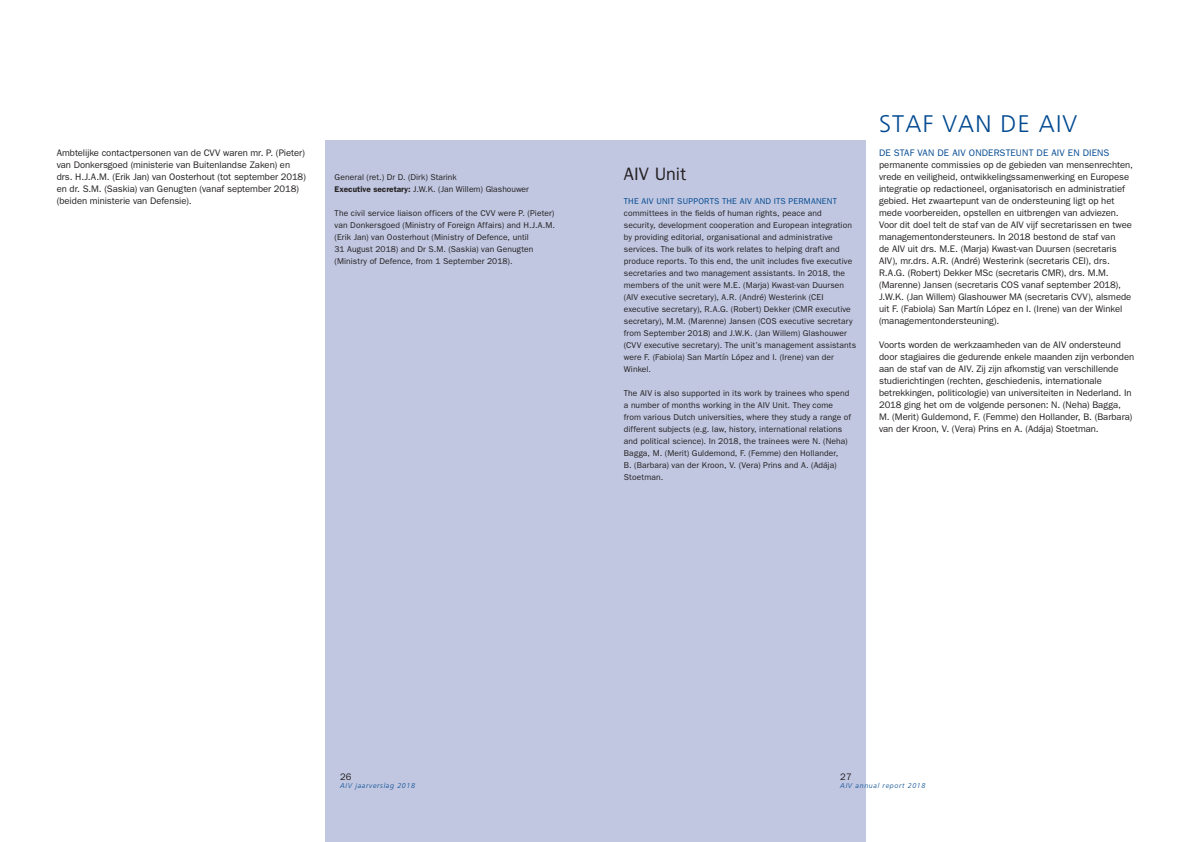
<style>
.page{position:relative;width:1191px;height:842px;background:#fff}
.page>*{position:absolute;margin:0;border:0;box-sizing:border-box;transform-origin:0 0}
.t1{font:300 24px "Frutiger";letter-spacing:.05em;color:#014990}
.t2{font:18px "Franklin Gothic LT";letter-spacing:.005em;color:#231f20}
.t3{font:9.5px/12px "Franklin Gothic LT";letter-spacing:-.005em;color:#231f20}
.t4{font:9.5px "Franklin Gothic LT";letter-spacing:.02em;color:#014990}
.t5{font:8.5px/12px "Franklin Gothic LT";letter-spacing:.01em;color:#231f20}
.t6{font:8.5px "Franklin Gothic LT";letter-spacing:.025em;color:#014990}
.t7{font:italic 300 7px "Frutiger";letter-spacing:.1em;color:#014990}
.s1{font-weight:600;font-size:8.2px}
</style>
<div class="page">
<div style="left:325px;top:140px;width:540px;height:702px;background:#c1c7e1"></div>
<p class="t3" style="left:57px;top:147px;width:251px">Ambtelijke contactpersonen van de CVV waren mr. P. (Pieter) van Donkersgoed (ministerie van Buitenlandse Zaken) en drs. H.J.A.M. (Erik Jan) van Oosterhout (tot september 2018) en dr. S.M. (Saskia) van Genugten (vanaf september 2018) (beiden ministerie van Defensie).</p>
<p class="t5" style="left:334px;top:171px;width:196px">General (ret.) Dr D. (Dirk) Starink<br><span class="s1">Executive secretary:</span> J.W.K. (Jan Willem) Glashouwer</p>
<p class="t5" style="left:334px;top:207px;width:222px">The civil service liaison officers of the CVV were P. (Pieter) van Donkersgoed (Ministry of Foreign Affairs) and H.J.A.M. (Erik Jan) van Oosterhout (Ministry of Defence, until<br>31 August 2018) and Dr S.M. (Saskia) van Genugten (Ministry of Defence, from 1 September 2018).</p>
<h2 class="t2" style="left:624px;top:164px;width:64px">AIV Unit</h2>
<p class="t6" style="left:624px;top:196px;width:215px">THE AIV UNIT SUPPORTS THE AIV AND ITS PERMANENT</p>
<p class="t5" style="left:624px;top:207px;width:234px">committees in the fields of human rights, peace and<br>security, development cooperation and European integration by providing editorial, organisational and administrative services. The bulk of its work relates to helping draft and produce reports. To this end, the unit includes five executive secretaries and two management assistants. In 2018, the members of the unit were M.E. (Marja) Kwast-van Duursen (AIV executive secretary), A.R. (André) Westerink (CEI executive secretary), R.A.G. (Robert) Dekker (CMR executive secretary), M.M. (Marenne) Jansen (COS executive secretary from September 2018) and J.W.K. (Jan Willem) Glashouwer (CVV executive secretary). The unit’s management assistants were F. (Fabiola) San Martín López and I. (Irene) van der Winkel.</p>
<p class="t5" style="left:624px;top:387px;width:229px">The AIV is also supported in its work by trainees who spend a number of months working in the AIV Unit. They come from various Dutch universities, where they study a range of different subjects (e.g. law, history, international relations and political science). In 2018, the trainees were N. (Neha)<br>Bagga, M. (Merit) Guldemond, F. (Femme) den Hollander,<br>B. (Barbara) van der Kroon, V. (Vera) Prins and A. (Adája)<br>Stoetman.</p>
<h1 class="t1" style="left:879px;top:110px;width:200px">STAF VAN DE AIV</h1>
<p class="t4" style="left:879px;top:147px;width:232px">DE STAF VAN DE AIV ONDERSTEUNT DE AIV EN DIENS</p>
<p class="t3" style="left:879px;top:159px;width:255px">permanente commissies op de gebieden van mensenrechten, vrede en veiligheid, ontwikkelingssamenwerking en Europese integratie op redactioneel, organisatorisch en administratief gebied. Het zwaartepunt van de ondersteuning ligt op het mede voorbereiden, opstellen en uitbrengen van adviezen.<br>Voor dit doel telt de staf van de AIV vijf secretarissen en twee managementondersteuners. In 2018 bestond de staf van<br>de AIV uit drs. M.E. (Marja) Kwast-van Duursen (secretaris AIV), mr.drs. A.R. (André) Westerink (secretaris CEI), drs.<br>R.A.G. (Robert) Dekker MSc (secretaris CMR), drs. M.M. (Marenne) Jansen (secretaris COS vanaf september 2018), J.W.K. (Jan Willem) Glashouwer MA (secretaris CVV), alsmede uit F. (Fabiola) San Martín López en I. (Irene) van der Winkel (managementondersteuning).</p>
<p class="t3" style="left:879px;top:339px;width:257px">Voorts worden de werkzaamheden van de AIV ondersteund door stagiaires die gedurende enkele maanden zijn verbonden aan de staf van de AIV. Zij zijn afkomstig van verschillende studierichtingen (rechten, geschiedenis, internationale betrekkingen, politicologie) van universiteiten in Nederland. In 2018 ging het om de volgende personen: N. (Neha) Bagga,<br>M. (Merit) Guldemond, F. (Femme) den Hollander, B. (Barbara) van der Kroon, V. (Vera) Prins en A. (Adája) Stoetman.</p>
<p class="t3" style="left:340px;top:771px;width:13px">26</p>
<p class="t7" style="left:340px;top:782px;width:76px">AIV jaarverslag 2018</p>
<p class="t3" style="left:840px;top:771px;width:13px">27</p>
<p class="t7" style="left:840px;top:782px;width:87px">AIV annual report 2018</p>
</div>
